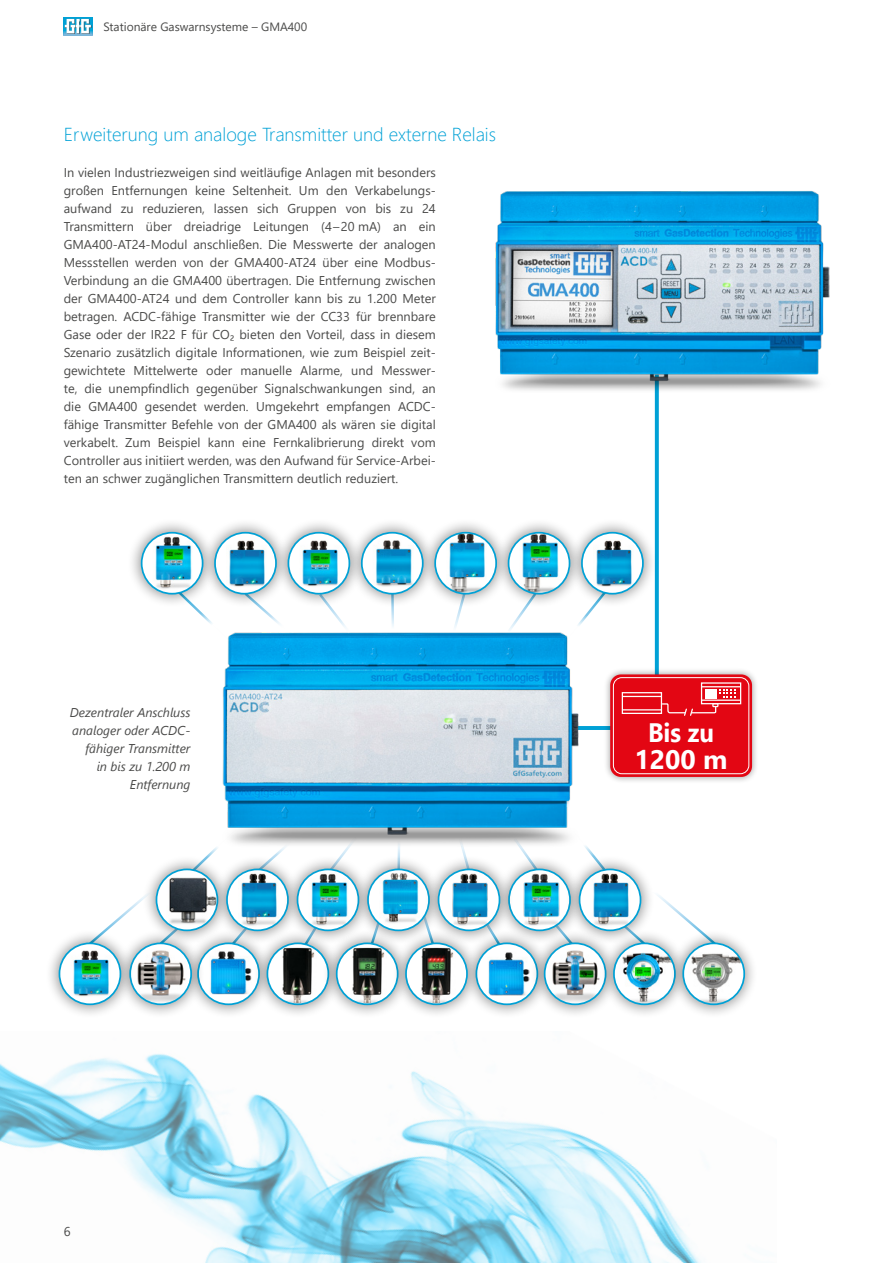
<style>
.page{position:relative;width:893px;height:1263px;background:#fff}
.page>*{position:absolute;margin:0;border:0;box-sizing:border-box;transform-origin:0 0}
.t1{font:700 26.7px "Segoe UI";color:#fff;scale:.91 1}
.t2{font:700 26.7px "Segoe UI";color:#fff}
.t3{font:300 18.75px "Segoe UI";color:#00a1d6}
.t4{font:12.75px/18px "Segoe UI";color:#4a4a49}
.t5{font:italic 12.75px/18px "Segoe UI";color:#4a4a49;text-align:right}
.t6{font:12px "Segoe UI";color:#4a4a49}
</style>
<div class="page">
<img style="left:0;top:1054px;width:701px;height:209px">
<svg style="left:590px;top:400px;width:69px;height:330px"></svg>
<img style="left:495px;top:191px;width:335px;height:209px">
<img style="left:222px;top:632px;width:368px;height:213px">
<svg style="left:194px;top:608px;width:38px;height:35px"></svg>
<svg style="left:260px;top:608px;width:20px;height:16px"></svg>
<svg style="left:318px;top:608px;width:34px;height:27px"></svg>
<svg style="left:391px;top:608px;width:3px;height:19px"></svg>
<svg style="left:451px;top:608px;width:16px;height:25px"></svg>
<svg style="left:505px;top:608px;width:34px;height:27px"></svg>
<svg style="left:564px;top:608px;width:52px;height:34px"></svg>
<div style="left:347px;top:518px;width:90px;height:90px;background:#000;opacity:.4"></div>
<svg style="left:362px;top:533px;width:61px;height:61px"></svg>
<img style="left:373px;top:540px;width:42px;height:48px">
<div style="left:361px;top:532px;width:63px;height:62px;border:2px solid #00a1d6;border-radius:50%"></div>
<div style="left:421px;top:518px;width:89px;height:90px;background:#000;opacity:.4"></div>
<svg style="left:435px;top:533px;width:61px;height:61px"></svg>
<img style="left:446px;top:534px;width:42px;height:60px">
<div style="left:434px;top:532px;width:63px;height:62px;border:2px solid #00a1d6;border-radius:50%"></div>
<div style="left:494px;top:518px;width:90px;height:90px;background:#000;opacity:.4"></div>
<div style="left:509px;top:533px;width:60px;height:61px;background:#fff;border-radius:50%"></div>
<img style="left:520px;top:534px;width:42px;height:60px">
<div style="left:508px;top:532px;width:62px;height:62px;border:2px solid #00a1d6;border-radius:50%"></div>
<div style="left:567px;top:518px;width:90px;height:90px;background:#000;opacity:.4"></div>
<svg style="left:582px;top:533px;width:61px;height:61px"></svg>
<img style="left:593px;top:539px;width:42px;height:48px">
<div style="left:581px;top:532px;width:63px;height:62px;border:2px solid #00a1d6;border-radius:50%"></div>
<div style="left:127px;top:518px;width:90px;height:90px;background:#000;opacity:.4"></div>
<svg style="left:142px;top:533px;width:61px;height:61px"></svg>
<img style="left:153px;top:536px;width:42px;height:55px">
<div style="left:141px;top:532px;width:62px;height:62px;border:2px solid #00a1d6;border-radius:50%"></div>
<div style="left:201px;top:518px;width:89px;height:90px;background:#000;opacity:.4"></div>
<svg style="left:215px;top:533px;width:61px;height:61px"></svg>
<img style="left:226px;top:540px;width:42px;height:48px">
<div style="left:214px;top:532px;width:63px;height:62px;border:2px solid #00a1d6;border-radius:50%"></div>
<div style="left:274px;top:518px;width:90px;height:90px;background:#000;opacity:.4"></div>
<svg style="left:288px;top:533px;width:61px;height:61px"></svg>
<img style="left:300px;top:540px;width:42px;height:48px">
<div style="left:288px;top:532px;width:62px;height:62px;border:2px solid #00a1d6;border-radius:50%"></div>
<div style="left:184px;top:929px;width:89px;height:89px;background:#000;opacity:.4"></div>
<svg style="left:198px;top:943px;width:61px;height:61px"></svg>
<img style="left:209px;top:951px;width:42px;height:43px">
<div style="left:253px;top:929px;width:90px;height:89px;background:#000;opacity:.4"></div>
<div style="left:267px;top:943px;width:61px;height:61px;background:#fff;border-radius:50%"></div>
<img style="left:277px;top:951px;width:42px;height:53px">
<div style="left:267px;top:942px;width:62px;height:63px;border:2px solid #00a1d6;border-radius:50%"></div>
<div style="left:322px;top:929px;width:90px;height:89px;background:#000;opacity:.4"></div>
<svg style="left:337px;top:943px;width:61px;height:61px"></svg>
<img style="left:346px;top:948px;width:42px;height:56px">
<div style="left:336px;top:942px;width:63px;height:63px;border:2px solid #00a1d6;border-radius:50%"></div>
<div style="left:116px;top:929px;width:89px;height:89px;background:#000;opacity:.4"></div>
<img style="left:135px;top:951px;width:52px;height:53px">
<div style="left:129px;top:942px;width:63px;height:63px;border:2px solid #00a1d6;border-radius:50%"></div>
<div style="left:45px;top:929px;width:90px;height:89px;background:#000;opacity:.4"></div>
<svg style="left:59px;top:943px;width:61px;height:61px"></svg>
<img style="left:71px;top:950px;width:42px;height:48px">
<div style="left:59px;top:942px;width:62px;height:63px;border:2px solid #00a1d6;border-radius:50%"></div>
<div style="left:462px;top:929px;width:90px;height:89px;background:#000;opacity:.4"></div>
<div style="left:476px;top:943px;width:61px;height:61px;background:#fff;border-radius:50%"></div>
<img style="left:488px;top:952px;width:42px;height:44px">
<div style="left:392px;top:929px;width:89px;height:89px;background:#000;opacity:.4"></div>
<svg style="left:406px;top:943px;width:61px;height:61px"></svg>
<img style="left:415px;top:948px;width:43px;height:56px">
<div style="left:405px;top:942px;width:63px;height:63px;border:2px solid #00a1d6;border-radius:50%"></div>
<div style="left:530px;top:929px;width:90px;height:89px;background:#000;opacity:.4"></div>
<img style="left:549px;top:951px;width:50px;height:53px">
<div style="left:544px;top:942px;width:62px;height:63px;border:2px solid #00a1d6;border-radius:50%"></div>
<div style="left:599px;top:929px;width:90px;height:89px;background:#000;opacity:.4"></div>
<svg style="left:614px;top:943px;width:61px;height:61px"></svg>
<img style="left:620px;top:952px;width:49px;height:52px">
<div style="left:613px;top:942px;width:63px;height:63px;border:2px solid #00a1d6;border-radius:50%"></div>
<div style="left:669px;top:929px;width:89px;height:89px;background:#000;opacity:.4"></div>
<svg style="left:683px;top:943px;width:61px;height:61px"></svg>
<img style="left:689px;top:952px;width:55px;height:52px">
<div style="left:682px;top:942px;width:63px;height:63px;border:2px solid #00a1d6;border-radius:50%"></div>
<svg style="left:86px;top:827px;width:272px;height:124px"></svg>
<svg style="left:396px;top:840px;width:6px;height:15px"></svg>
<svg style="left:458px;top:828px;width:260px;height:123px"></svg>
<div style="left:142px;top:855px;width:90px;height:90px;background:#000;opacity:.4"></div>
<svg style="left:156px;top:869px;width:61px;height:61px"></svg>
<img style="left:167px;top:877px;width:46px;height:49px">
<div style="left:156px;top:868px;width:62px;height:63px;border:2px solid #00a1d6;border-radius:50%"></div>
<div style="left:213px;top:855px;width:89px;height:90px;background:#000;opacity:.4"></div>
<svg style="left:227px;top:869px;width:61px;height:61px"></svg>
<img style="left:238px;top:872px;width:42px;height:55px">
<div style="left:226px;top:868px;width:63px;height:63px;border:2px solid #00a1d6;border-radius:50%"></div>
<div style="left:495px;top:855px;width:89px;height:90px;background:#000;opacity:.4"></div>
<svg style="left:509px;top:869px;width:61px;height:61px"></svg>
<img style="left:520px;top:872px;width:42px;height:55px">
<div style="left:508px;top:868px;width:63px;height:63px;border:2px solid #00a1d6;border-radius:50%"></div>
<div style="left:565px;top:855px;width:90px;height:90px;background:#000;opacity:.4"></div>
<svg style="left:579px;top:869px;width:61px;height:61px"></svg>
<img style="left:591px;top:872px;width:42px;height:55px">
<div style="left:579px;top:868px;width:62px;height:63px;border:2px solid #00a1d6;border-radius:50%"></div>
<div style="left:283px;top:855px;width:90px;height:90px;background:#000;opacity:.4"></div>
<svg style="left:297px;top:869px;width:61px;height:61px"></svg>
<img style="left:309px;top:872px;width:42px;height:55px">
<div style="left:297px;top:868px;width:62px;height:63px;border:2px solid #00a1d6;border-radius:50%"></div>
<div style="left:354px;top:855px;width:89px;height:90px;background:#000;opacity:.4"></div>
<svg style="left:368px;top:869px;width:61px;height:61px"></svg>
<img style="left:379px;top:872px;width:42px;height:53px">
<div style="left:367px;top:868px;width:63px;height:63px;border:2px solid #00a1d6;border-radius:50%"></div>
<div style="left:424px;top:855px;width:90px;height:90px;background:#000;opacity:.4"></div>
<svg style="left:438px;top:869px;width:61px;height:61px"></svg>
<img style="left:450px;top:872px;width:42px;height:55px">
<div style="left:438px;top:868px;width:62px;height:63px;border:2px solid #00a1d6;border-radius:50%"></div>
<div style="left:603px;top:667px;width:156px;height:117px;background:#000;opacity:.4"></div>
<div style="left:610px;top:674px;width:142px;height:103px;background:#e30613;border-radius:11px"></div>
<div style="left:701px;top:682px;width:40px;height:22px;border:1px solid #fff"></div>
<svg style="left:662px;top:703px;width:56px;height:13px"></svg>
<div style="left:705px;top:689px;width:11px;height:9px;background:#fff"></div>
<hr style="left:701px;top:686px;width:40px;height:1px;background:#fff">
<hr style="left:701px;top:699px;width:39px;height:2px;background:#fff">
<svg style="left:719px;top:689px;width:16px;height:8px"></svg>
<div style="left:622px;top:692px;width:40px;height:22px;border:1px solid #fff"></div>
<hr style="left:622px;top:696px;width:39px;height:1px;background:#fff">
<hr style="left:622px;top:709px;width:39px;height:1px;background:#fff">
<div style="left:613px;top:677px;width:136px;height:97px;border:1px solid #fff;border-radius:9px"></div>
<svg style="left:63px;top:17px;width:30px;height:19px"></svg>
<p class="t6" style="left:104px;top:15px;width:205px">Stationäre Gaswarnsysteme – GMA400</p>
<p class="t3" style="left:64px;top:117px;width:434px">Erweiterung um analoge Transmitter und externe Relais</p>
<p class="t4" style="left:64px;top:162px;width:374px">In vielen Industriezweigen sind weitläufige Anlagen mit besonders großen Entfernungen keine Seltenheit. Um den Verkabelungs&shy;aufwand zu reduzieren, lassen sich Gruppen von bis zu 24<br>Transmittern über dreiadrige Leitungen (4–20 mA) an ein GMA400-AT24-Modul anschließen. Die Messwerte der analogen Messstellen werden von der GMA400-AT24 über eine Modbus-Verbindung an die GMA400 übertragen. Die Entfernung zwischen der GMA400-AT24 und dem Controller kann bis zu 1.200 Meter betragen. ACDC-fähige Transmitter wie der CC33 für brennbare Gase oder der IR22 F für CO₂ bieten den Vorteil, dass in diesem Szenario zusätzlich digitale Informationen, wie zum Beispiel zeit&shy;gewichtete Mittelwerte oder manuelle Alarme, und Messwer&shy;te, die unempfindlich gegenüber Signalschwankungen sind, an die GMA400 gesendet werden. Umgekehrt empfangen ACDC&shy;fähige Transmitter Befehle von der GMA400 als wären sie digital verkabelt. Zum Beispiel kann eine Fernkalibrierung direkt vom Controller aus initiiert werden, was den Aufwand für Service-Arbei&shy;ten an schwer zugänglichen Transmittern deutlich reduziert.</p>
<p class="t5" style="left:70px;top:701px;width:122px">Dezentraler Anschluss analoger oder ACDC&shy;fähiger Transmitter</p>
<p class="t5" style="left:97px;top:755px;width:95px">in bis zu 1.200 m</p>
<p class="t5" style="left:130px;top:773px;width:62px">Entfernung</p>
<p class="t1" style="left:648px;top:707px;width:74px">Bis zu</p>
<p class="t2" style="left:635px;top:734px;width:95px">1200 m</p>
<p class="t4" style="left:64px;top:1221px;width:8px">6</p>
</div>
